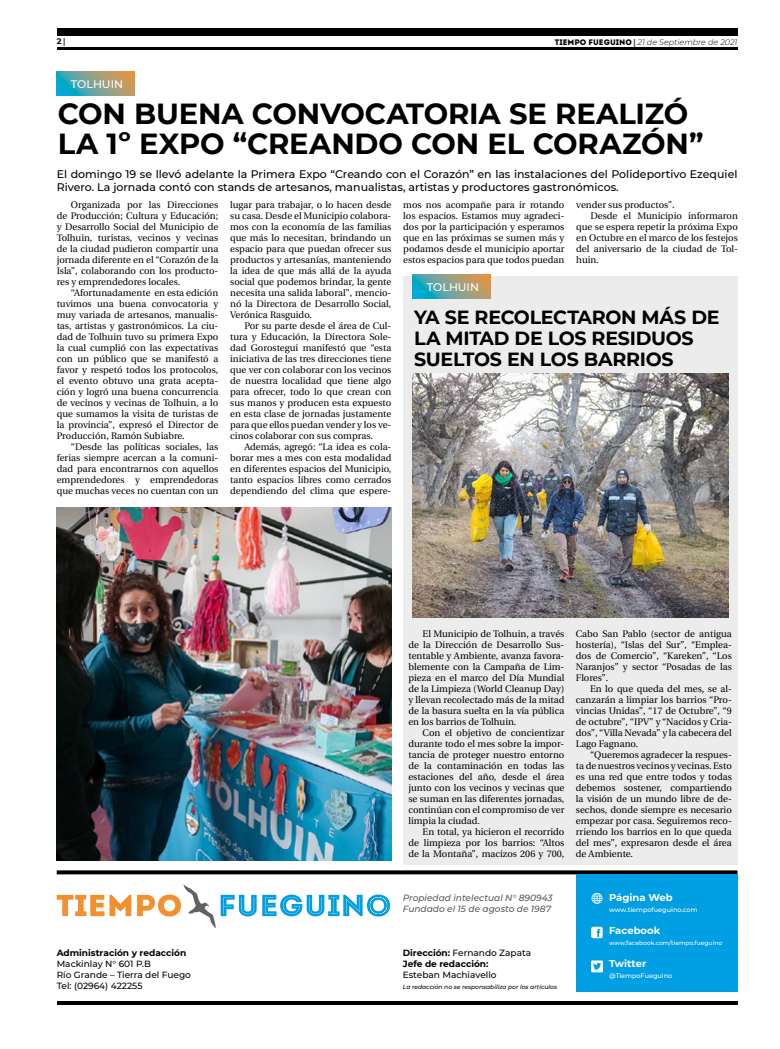
<style>
.page{position:relative;width:780px;height:1049px;background:#fff}
.page>*{position:absolute;margin:0;border:0;box-sizing:border-box;transform-origin:0 0}
.t1{font:700 29px/30px "Montserrat";letter-spacing:-.005em;color:#000}
.t2{font:700 19px/21px "Montserrat";letter-spacing:-.015em;color:#000}
.t3{font:500 11px/13px "Montserrat";color:#000}
.t4{font:500 11px "Montserrat";color:#fff}
.t5{font:700 10px "Montserrat";color:#fff}
.t6{font:9.5px/11px "Utopia";color:#000;text-align:justify}
.t7{font:500 9px/11px "Montserrat";color:#000}
.t8{font:700 9px/11px "Montserrat";color:#000}
.t9{font:italic 500 9px/11px "Montserrat";color:#585b5c}
.t10{font:italic 300 8px "Montserrat";color:#000}
.t11{font:700 8px "Montserrat";color:#000}
.t12{font:500 6.5px "Montserrat";color:#fff}
.t13{font:italic 500 6px "Montserrat";color:#000}
.t14{font:500 6px "Montserrat";color:#fff}
.s1{font-family:"Utopia"}
.s2{font-family:"Intro";font-weight:400;font-style:normal}
.s3{font-family:"Utopia";font-weight:700;font-style:normal}
.s4{font-weight:500}
</style>
<div class="page">
<hr style="left:57px;top:48px;width:680px;height:2px;background:#000">
<div style="left:57px;top:28px;width:680px;height:7px;background:#000"></div>
<hr style="left:57px;top:1001px;width:680px;height:4px;background:#000">
<svg style="left:57px;top:870px;width:680px;height:4px;background:#181818"></svg>
<div style="left:576px;top:874px;width:161px;height:118px;background:#009ee3"></div>
<svg style="left:591px;top:893px;width:11px;height:11px"></svg>
<svg style="left:591px;top:927px;width:11px;height:11px"></svg>
<svg style="left:591px;top:960px;width:12px;height:12px"></svg>
<svg style="left:57px;top:895px;width:74px;height:21px"></svg>
<svg style="left:262px;top:894px;width:128px;height:23px"></svg>
<svg style="left:137px;top:884px;width:119px;height:44px"></svg>
<div style="left:403px;top:276px;width:334px;height:589px;background:#ececed"></div>
<svg style="left:412px;top:274px;width:78px;height:24px;background:#79a190"></svg>
<img style="left:412px;top:373px;width:317px;height:244px">
<svg style="left:57px;top:72px;width:78px;height:24px;background:#79a18f"></svg>
<img style="left:57px;top:508px;width:334px;height:352px">
<p class="t11" style="left:57px;top:35px;width:10px">2 <span class="s1">|</span></p>
<p class="t10" style="left:555px;top:36px;width:184px"><span class="s2">TIEMPO FUEGUINO</span> <span class="s3">|</span> 21 de Septiembre de 2021</p>
<p class="t4" style="left:71px;top:76px;width:54px">TOLHUIN</p>
<h1 class="t1" style="left:58px;top:98px;width:647px">CON BUENA CONVOCATORIA SE REALIZÓ<br>LA 1º EXPO “CREANDO CON EL CORAZÓN”</h1>
<p class="t3" style="left:57px;top:167px;width:682px">El domingo 19 se llevó adelante la Primera Expo “Creando con el Corazón” en las instalaciones del Polideportivo Ezequiel<br>Rivero. La jornada contó con stands de artesanos, manualistas, artistas y productores gastronómicos.</p>
<p class="t6" style="left:403px;top:200px;width:163px">mos nos acompañe para ir rotando los espacios. Estamos muy agradeci&shy;dos por la participación y esperamos que en las próximas se sumen más y podamos desde el municipio aportar estos espacios para que todos puedan</p>
<p class="t6" style="left:576px;top:200px;width:100px">vender sus productos”.</p>
<p class="t6" style="left:230px;top:200px;width:163px">lugar para trabajar, o lo hacen desde su casa. Desde el Municipio colabora&shy;mos con la economía de las familias que más lo necesitan, brindando un espacio para que puedan ofrecer sus productos y artesanías, manteniendo la idea de que más allá de la ayuda social que podemos brindar, la gente necesita una salida laboral”, mencio&shy;nó la Directora de Desarrollo Social, Verónica Rasguido.</p>
<p class="t6" style="left:230px;top:321px;width:163px;text-indent:14px">Por su parte desde el área de Cul&shy;tura y Educación, la Directora Sole&shy;dad Gorostegui manifestó que “esta iniciativa de las tres direcciones tiene que ver con colaborar con los vecinos de nuestra localidad que tiene algo para ofrecer, todo lo que crean con sus manos y producen esta expuesto en esta clase de jornadas justamente para que ellos puedan vender y los ve&shy;cinos colaborar con sus compras.</p>
<p class="t6" style="left:230px;top:442px;width:163px;text-indent:14px">Además, agregó: “La idea es cola&shy;borar mes a mes con esta modalidad en diferentes espacios del Municipio, tanto espacios libres como cerrados dependiendo del clima que espere-</p>
<p class="t6" style="left:57px;top:200px;width:163px;text-indent:14px">Organizada por las Direcciones de Producción; Cultura y Educación; y Desarrollo Social del Municipio de Tolhuin, turistas, vecinos y vecinas de la ciudad pudieron compartir una jornada diferente en el “Corazón de la Isla”, colaborando con los producto&shy;res y emprendedores locales.</p>
<p class="t6" style="left:57px;top:288px;width:163px;text-indent:14px">“Afortunadamente en esta edición tuvimos una buena convocatoria y muy variada de artesanos, manualis&shy;tas, artistas y gastronómicos. La ciu&shy;dad de Tolhuin tuvo su primera Expo la cual cumplió con las expectativas con un público que se manifestó a favor y respetó todos los protocolos, el evento obtuvo una grata acepta&shy;ción y logró una buena concurrencia de vecinos y vecinas de Tolhuin, a lo que sumamos la visita de turistas de la provincia”, expresó el Director de Producción, Ramón Subiabre.</p>
<p class="t6" style="left:57px;top:442px;width:163px;text-indent:14px">“Desde las políticas sociales, las ferias siempre acercan a la comuni&shy;dad para encontrarnos con aquellos emprendedores y emprendedoras que muchas veces no cuentan con un</p>
<p class="t6" style="left:590px;top:211px;width:149px">Desde el Municipio informaron</p>
<p class="t6" style="left:576px;top:222px;width:163px">que se espera repetir la próxima Expo</p>
<p class="t6" style="left:576px;top:233px;width:163px">en Octubre en el marco de los festejos</p>
<p class="t6" style="left:576px;top:244px;width:163px">del aniversario de la ciudad de Tol-</p>
<p class="t6" style="left:576px;top:255px;width:24px">huin.</p>
<p class="t4" style="left:427px;top:279px;width:54px">TOLHUIN</p>
<h2 class="t2" style="left:414px;top:306px;width:307px">YA SE RECOLECTARON MÁS DE<br>LA MITAD DE LOS RESIDUOS<br>SUELTOS EN LOS BARRIOS</h2>
<p class="t8" style="left:57px;top:947px;width:131px">Administración y redacción</p>
<p class="t7" style="left:57px;top:958px;width:136px">Mackinlay N° 601 P.B<br>Río Grande – Tierra del Fuego<br>Tel: (02964) 422255</p>
<p class="t6" style="left:408px;top:629px;width:157px;text-indent:14px">El Municipio de Tolhuin, a través de la Dirección de Desarrollo Sus&shy;tentable y Ambiente, avanza favora&shy;blemente con la Campaña de Lim&shy;pieza en el marco del Día Mundial de la Limpieza (World Cleanup Day) y llevan recolectado más de la mitad de la basura suelta en la vía pública en los barrios de Tolhuin.</p>
<p class="t6" style="left:408px;top:728px;width:157px;text-indent:14px">Con el objetivo de concientizar durante todo el mes sobre la impor&shy;tancia de proteger nuestro entorno de la contaminación en todas las estaciones del año, desde el área junto con los vecinos y vecinas que se suman en las diferentes jornadas, continúan con el compromiso de ver limpia la ciudad.</p>
<p class="t6" style="left:408px;top:827px;width:157px;text-indent:14px">En total, ya hicieron el recorrido de limpieza por los barrios: “Altos de la Montaña”, macizos 206 y 700,</p>
<p class="t6" style="left:576px;top:629px;width:157px">Cabo San Pablo (sector de antigua hostería), “Islas del Sur”, “Emplea&shy;dos de Comercio”, “Kareken”, “Los Naranjos” y sector “Posadas de las Flores”.</p>
<p class="t6" style="left:576px;top:684px;width:157px;text-indent:14px">En lo que queda del mes, se al&shy;canzarán a limpiar los barrios “Pro&shy;vincias Unidas”, “17 de Octubre”, “9 de octubre”, “IPV” y “Nacidos y Cria&shy;dos”, “Villa Nevada” y la cabecera del Lago Fagnano.</p>
<p class="t6" style="left:576px;top:750px;width:157px;text-indent:14px">“Queremos agradecer la respues&shy;ta de nuestros vecinos y vecinas. Esto es una red que entre todos y todas debemos sostener, compartiendo la visión de un mundo libre de de&shy;sechos, donde siempre es necesario empezar por casa. Seguiremos reco&shy;rriendo los barrios en lo que queda del mes”, expresaron desde el área de Ambiente.</p>
<p class="t9" style="left:403px;top:892px;width:151px">Propiedad intelectual N° 890943<br>Fundado el 15 de agosto de 1987</p>
<p class="t5" style="left:609px;top:890px;width:65px">Página Web</p>
<p class="t12" style="left:609px;top:905px;width:90px">www.tiempofueguino.com</p>
<p class="t5" style="left:609px;top:923px;width:53px">Facebook</p>
<p class="t14" style="left:609px;top:939px;width:115px">www.facebook.com/tiempo.fueguino</p>
<p class="t5" style="left:609px;top:956px;width:39px">Twitter</p>
<p class="t12" style="left:609px;top:971px;width:65px">@TiempoFueguino</p>
<p class="t8" style="left:403px;top:947px;width:130px">Dirección: <span class="s4">Fernando Zapata<br></span>Jefe de redacción:</p>
<p class="t7" style="left:403px;top:969px;width:95px">Esteban Machiavello</p>
<p class="t13" style="left:403px;top:983px;width:156px">La redacción no se responsabiliza por los artículos</p>
</div>
